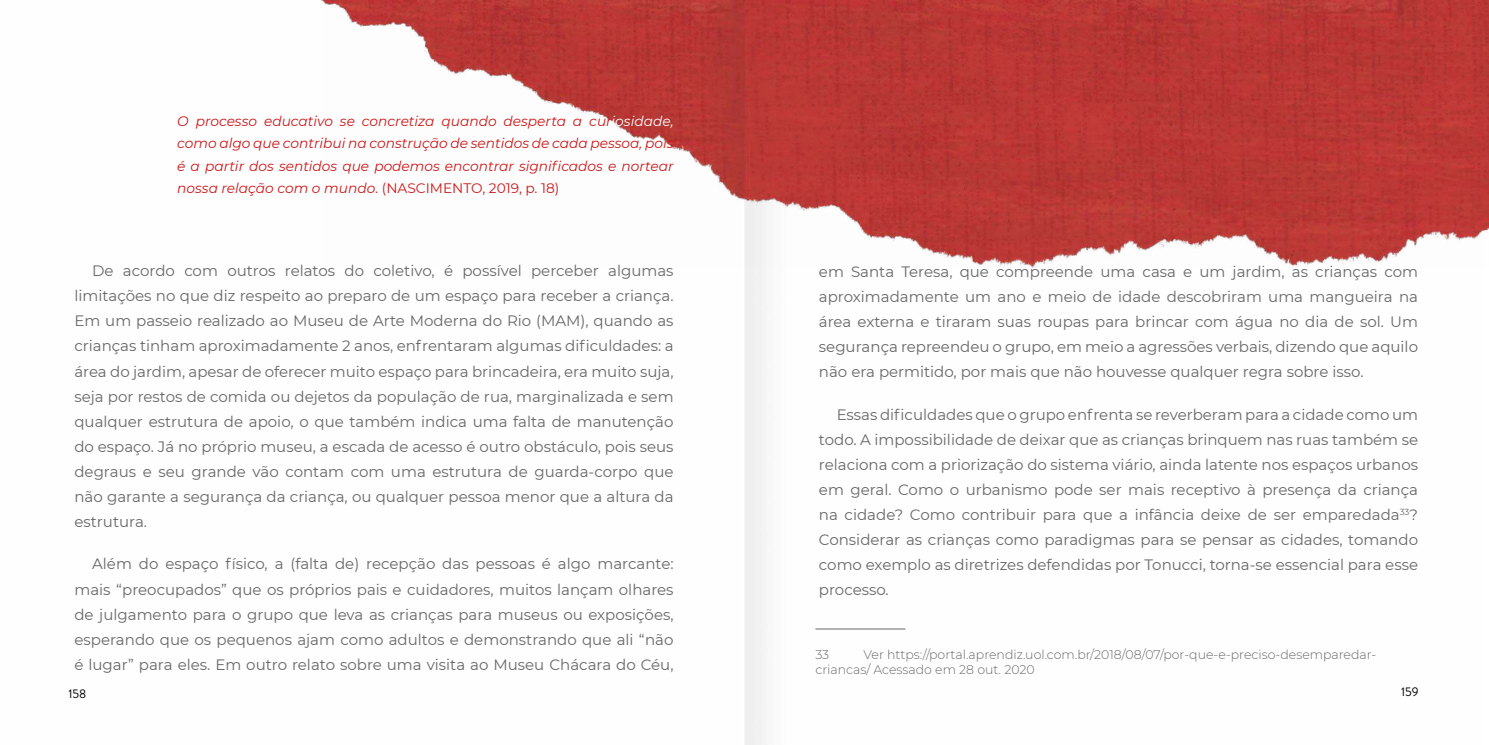
<style>
.page{position:relative;width:1489px;height:745px;background:#fff}
.page>*{position:absolute;margin:0;border:0;box-sizing:border-box;transform-origin:0 0}
.t1{font:15px/25px "Montserrat";color:#666766;text-align:justify}
.t2{font:italic 13.75px/22.5px "Montserrat";color:#cd1719;text-align:justify}
.t3{font:300 12.5px/15px "Montserrat";color:#666766}
.t4{font:12.5px "Brandon Grotesque";letter-spacing:-.005em;color:#000}
.s1{color:#fff}
.s2{font-style:normal}
</style>
<div class="page">
<img style="left:321px;top:0;width:1167px;height:267px">
<hr style="left:815px;top:628px;width:90px;height:1px;background:#666766">
<p class="t2" style="left:177px;top:109px;width:498px">O processo educativo se concretiza quando desperta a cur<span class="s1">iosidade, </span>como algo que contribui na construção de sentidos de cada pessoa, pois é a partir dos sentidos que podemos encontrar significados e nortear nossa relação com o mundo<span class="s2">. (NASCIMENTO, 2019, p. 18)</span></p>
<p class="t1" style="left:74px;top:258px;width:600px;text-indent:18px">De acordo com outros relatos do coletivo, é possível perceber algumas limitações no que diz respeito ao preparo de um espaço para receber a criança.<br>Em um passeio realizado ao Museu de Arte Moderna do Rio (MAM), quando as crianças tinham aproximadamente 2 anos, enfrentaram algumas dificuldades: a área do jardim, apesar de oferecer muito espaço para brincadeira, era muito suja, seja por restos de comida ou dejetos da população de rua, marginalizada e sem qualquer estrutura de apoio, o que também indica uma falta de manutenção do espaço. Já no próprio museu, a escada de acesso é outro obstáculo, pois seus degraus e seu grande vão contam com uma estrutura de guarda-corpo que não garante a segurança da criança, ou qualquer pessoa menor que a altura da estrutura.</p>
<p class="t1" style="left:74px;top:550px;width:600px;text-indent:18px">Além do espaço físico, a (falta de) recepção das pessoas é algo marcante: mais “preocupados” que os próprios pais e cuidadores, muitos lançam olhares de julgamento para o grupo que leva as crianças para museus ou exposições, esperando que os pequenos ajam como adultos e demonstrando que ali “não é lugar” para eles. Em outro relato sobre uma visita ao Museu Chácara do Céu,</p>
<p class="t1" style="left:819px;top:258px;width:600px">em Santa Teresa, que compreende uma casa e um jardim, as crianças com aproximadamente um ano e meio de idade descobriram uma mangueira na área externa e tiraram suas roupas para brincar com água no dia de sol. Um segurança repreendeu o grupo, em meio a agressões verbais, dizendo que aquilo não era permitido, por mais que não houvesse qualquer regra sobre isso.</p>
<p class="t1" style="left:819px;top:401px;width:600px;text-indent:18px">Essas dificuldades que o grupo enfrenta se reverberam para a cidade como um todo. A impossibilidade de deixar que as crianças brinquem nas ruas também se relaciona com a priorização do sistema viário, ainda latente nos espaços urbanos em geral. Como o urbanismo pode ser mais receptivo à presença da criança na cidade? Como contribuir para que a infância deixe de ser emparedada<sup>33</sup>?<br>Considerar as crianças como paradigmas para se pensar as cidades, tomando como exemplo as diretrizes defendidas por Tonucci, torna-se essencial para esse processo.</p>
<p class="t3" style="left:815px;top:646px;width:562px;text-indent:48px">Ver https://portal.aprendiz.uol.com.br/2018/08/07/por-que-e-preciso-desemparedar&shy;criancas/ Acessado em 28 out. 2020</p>
<p class="t3" style="left:815px;top:646px;width:15px">33</p>
<p class="t4" style="left:69px;top:684px;width:19px">158</p>
<p class="t4" style="left:1400px;top:682px;width:19px">159</p>
</div>
